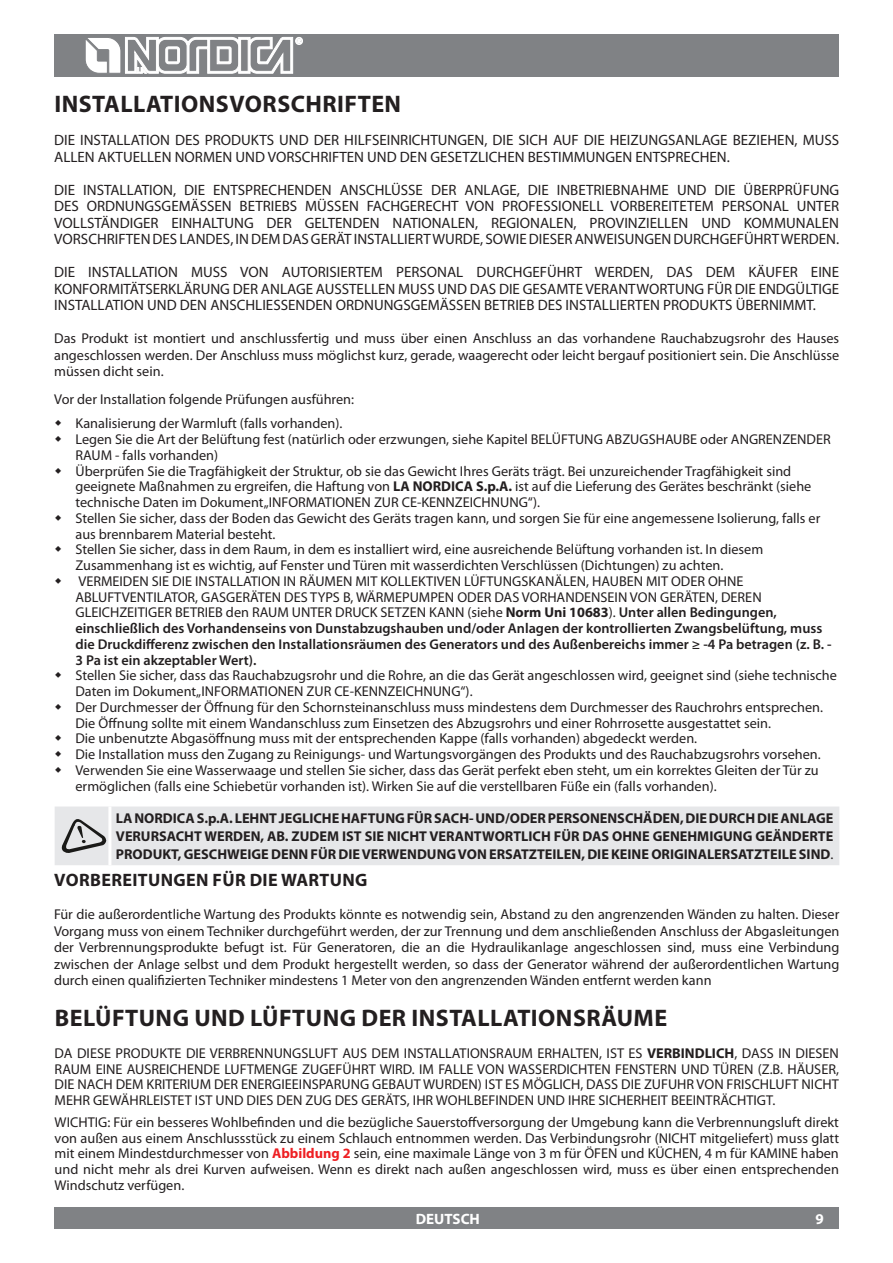
<style>
.page{position:relative;width:893px;height:1263px;background:#fff}
.page>*{position:absolute;margin:0;border:0;box-sizing:border-box;transform-origin:0 0}
.t1{font:700 24px "Myriad Pro";letter-spacing:.02em;color:#231f20}
.t2{font:700 18px "Myriad Pro";letter-spacing:.02em;color:#231f20}
.t3{font:15px/16.5px "Myriad Pro";color:#231f20;text-align:justify}
.t4{font:700 15px "Myriad Pro";color:#fff}
.t5{font:14.25px/15.8px "Myriad Pro";color:#231f20;text-align:justify}
.t6{font:700 14.25px/18px "Myriad Pro";color:#231f20;text-align:justify}
.s1{font-weight:700}
.s2{font-weight:600}
.s3{font-weight:400}
.s4{font-weight:700;color:#ee1f23}
</style>
<div class="page">
<div style="left:54px;top:34px;width:785px;height:43px;background:#808285"></div>
<svg style="left:85px;top:37px;width:218px;height:37px"></svg>
<div style="left:54px;top:1208px;width:785px;height:21px;background:#808285"></div>
<div style="left:55px;top:806px;width:784px;height:59px;background:#e6e7e9"></div>
<hr style="left:108px;top:806px;width:3px;height:59px;background:#fff">
<svg style="left:61px;top:818px;width:45px;height:36px;background:#b3b4b5"></svg>
<h1 class="t1" style="left:54px;top:89px;width:348px">INSTALLATIONSVORSCHRIFTEN</h1>
<p class="t3" style="left:54px;top:132px;width:786px">DIE INSTALLATION DES PRODUKTS UND DER HILFSEINRICHTUNGEN, DIE SICH AUF DIE HEIZUNGSANLAGE BEZIEHEN, MUSS<br>ALLEN AKTUELLEN NORMEN UND VORSCHRIFTEN UND DEN GESETZLICHEN BESTIMMUNGEN ENTSPRECHEN.</p>
<p class="t3" style="left:54px;top:181px;width:786px">DIE INSTALLATION, DIE ENTSPRECHENDEN ANSCHLÜSSE DER ANLAGE, DIE INBETRIEBNAHME UND DIE ÜBERPRÜFUNG DES ORDNUNGSGEMÄSSEN BETRIEBS MÜSSEN FACHGERECHT VON PROFESSIONELL VORBEREITETEM PERSONAL UNTER VOLLSTÄNDIGER EINHALTUNG DER GELTENDEN NATIONALEN, REGIONALEN, PROVINZIELLEN UND KOMMUNALEN VORSCHRIFTEN DES LANDES, IN DEM DAS GERÄT INSTALLIERT WURDE, SOWIE DIESER ANWEISUNGEN DURCHGEFÜHRT WERDEN.</p>
<p class="t3" style="left:54px;top:264px;width:786px">DIE INSTALLATION MUSS VON AUTORISIERTEM PERSONAL DURCHGEFÜHRT WERDEN, DAS DEM KÄUFER EINE KONFORMITÄTSERKLÄRUNG DER ANLAGE AUSSTELLEN MUSS UND DAS DIE GESAMTE VERANTWORTUNG FÜR DIE ENDGÜLTIGE INSTALLATION UND DEN ANSCHLIESSENDEN ORDNUNGSGEMÄSSEN BETRIEB DES INSTALLIERTEN PRODUKTS ÜBERNIMMT.</p>
<p class="t5" style="left:54px;top:330px;width:786px;line-height:16.5px">Das Produkt ist montiert und anschlussfertig und muss über einen Anschluss an das vorhandene Rauchabzugsrohr des Hauses angeschlossen werden. Der Anschluss muss möglichst kurz, gerade, waagerecht oder leicht bergauf positioniert sein. Die Anschlüsse müssen dicht sein.</p>
<p class="t5" style="left:75px;top:387px;width:280px;line-height:24.3px;text-indent:-21px">Vor der Installation folgende Prüfungen ausführen:<br>Kanalisierung der Warmluft (falls vorhanden).</p>
<p class="t5" style="left:75px;top:431px;width:758px;text-align:left">Legen Sie die Art der Belüftung fest (natürlich oder erzwungen, siehe Kapitel BELÜFTUNG ABZUGSHAUBE oder ANGRENZENDER RAUM - falls vorhanden)<br>Überprüfen Sie die Tragfähigkeit der Struktur, ob sie das Gewicht Ihres Geräts trägt. Bei unzureichender Tragfähigkeit sind geeignete Maßnahmen zu ergreifen, die Haftung von <span class="s1">LA NORDICA S.p.A.</span> ist auf die Lieferung des Gerätes beschränkt (siehe technische Daten im Dokument„INFORMATIONEN ZUR CE-KENNZEICHNUNG“).<br>Stellen Sie sicher, dass der Boden das Gewicht des Geräts tragen kann, und sorgen Sie für eine angemessene Isolierung, falls er aus brennbarem Material besteht.<br>Stellen Sie sicher, dass in dem Raum, in dem es installiert wird, eine ausreichende Belüftung vorhanden ist. In diesem Zusammenhang ist es wichtig, auf Fenster und Türen mit wasserdichten Verschlüssen (Dichtungen) zu achten.<br>VERMEIDEN SIE DIE INSTALLATION IN RÄUMEN MIT KOLLEKTIVEN LÜFTUNGSKANÄLEN, HAUBEN MIT ODER OHNE ABLUFTVENTILATOR, GASGERÄTEN DES TYPS B, WÄRMEPUMPEN ODER DAS VORHANDENSEIN VON GERÄTEN, DEREN GLEICHZEITIGER BETRIEB den RAUM UNTER DRUCK SETZEN KANN (siehe <span class="s1">Norm Uni 10683</span>). <span class="s2">Unter allen Bedingungen, einschließlich des Vorhandenseins von Dunstabzugshauben und/oder Anlagen der kontrollierten Zwangsbelüftung, muss die Druckdifferenz zwischen den Installationsräumen des Generators und des Außenbereichs immer ≥ -4 Pa betragen (z. B. - 3 Pa ist ein akzeptabler Wert).</span></p>
<p class="t5" style="left:75px;top:667px;width:763px;text-align:left">Stellen Sie sicher, dass das Rauchabzugsrohr und die Rohre, an die das Gerät angeschlossen wird, geeignet sind (siehe technische Daten im Dokument„INFORMATIONEN ZUR CE-KENNZEICHNUNG“).<br>Der Durchmesser der Öffnung für den Schornsteinanschluss muss mindestens dem Durchmesser des Rauchrohrs entsprechen.<br>Die Öffnung sollte mit einem Wandanschluss zum Einsetzen des Abzugsrohrs und einer Rohrrosette ausgestattet sein.<br>Die unbenutzte Abgasöffnung muss mit der entsprechenden Kappe (falls vorhanden) abgedeckt werden.<br>Die Installation muss den Zugang zu Reinigungs- und Wartungsvorgängen des Produkts und des Rauchabzugsrohrs vorsehen.<br>Verwenden Sie eine Wasserwaage und stellen Sie sicher, dass das Gerät perfekt eben steht, um ein korrektes Gleiten der Tür zu ermöglichen (falls eine Schiebetür vorhanden ist). Wirken Sie auf die verstellbaren Füße ein (falls vorhanden).</p>
<p class="t6" style="left:116px;top:809px;width:719px">LA NORDICA S.p.A. LEHNT JEGLICHE HAFTUNG FÜR SACH- UND/ODER PERSONENSCHÄDEN, DIE DURCH DIE ANLAGE VERURSACHT WERDEN, AB. ZUDEM IST SIE NICHT VERANTWORTLICH FÜR DAS OHNE GENEHMIGUNG GEÄNDERTE PRODUKT, GESCHWEIGE DENN FÜR DIE VERWENDUNG VON ERSATZTEILEN, DIE KEINE ORIGINALERSATZTEILE SIND<span class="s3">.</span></p>
<p class="t2" style="left:54px;top:868px;width:315px">VORBEREITUNGEN FÜR DIE WARTUNG</p>
<p class="t5" style="left:54px;top:906px;width:787px;line-height:16.5px">Für die außerordentliche Wartung des Produkts könnte es notwendig sein, Abstand zu den angrenzenden Wänden zu halten. Dieser Vorgang muss von einem Techniker durchgeführt werden, der zur Trennung und dem anschließenden Anschluss der Abgasleitungen der Verbrennungsprodukte befugt ist. Für Generatoren, die an die Hydraulikanlage angeschlossen sind, muss eine Verbindung zwischen der Anlage selbst und dem Produkt hergestellt werden, so dass der Generator während der außerordentlichen Wartung durch einen qualifizierten Techniker mindestens 1 Meter von den angrenzenden Wänden entfernt werden kann</p>
<h1 class="t1" style="left:55px;top:1002px;width:614px">BELÜFTUNG UND LÜFTUNG DER INSTALLATIONSRÄUME</h1>
<p class="t5" style="left:55px;top:1045px;width:786px">DA DIESE PRODUKTE DIE VERBRENNUNGSLUFT AUS DEM INSTALLATIONSRAUM ERHALTEN, IST ES <span class="s1">VERBINDLICH</span>, DASS IN DIESEN RAUM EINE AUSREICHENDE LUFTMENGE ZUGEFÜHRT WIRD. IM FALLE VON WASSERDICHTEN FENSTERN UND TÜREN (Z.B. HÄUSER, DIE NACH DEM KRITERIUM DER ENERGIEEINSPARUNG GEBAUT WURDEN) IST ES MÖGLICH, DASS DIE ZUFUHR VON FRISCHLUFT NICHT MEHR GEWÄHRLEISTET IST UND DIES DEN ZUG DES GERÄTS, IHR WOHLBEFINDEN UND IHRE SICHERHEIT BEEINTRÄCHTIGT.</p>
<p class="t5" style="left:55px;top:1114px;width:786px">WICHTIG: Für ein besseres Wohlbefinden und die bezügliche Sauerstoffversorgung der Umgebung kann die Verbrennungsluft direkt von außen aus einem Anschlussstück zu einem Schlauch entnommen werden. Das Verbindungsrohr (NICHT mitgeliefert) muss glatt mit einem Mindestdurchmesser von <span class="s4">Abbildung 2</span> sein, eine maximale Länge von 3 m für ÖFEN und KÜCHEN, 4 m für KAMINE haben und nicht mehr als drei Kurven aufweisen. Wenn es direkt nach außen angeschlossen wird, muss es über einen entsprechenden Windschutz verfügen.</p>
<p class="t4" style="left:416px;top:1209px;width:66px">DEUTSCH</p>
<p class="t4" style="left:815px;top:1209px;width:10px">9</p>
</div>
